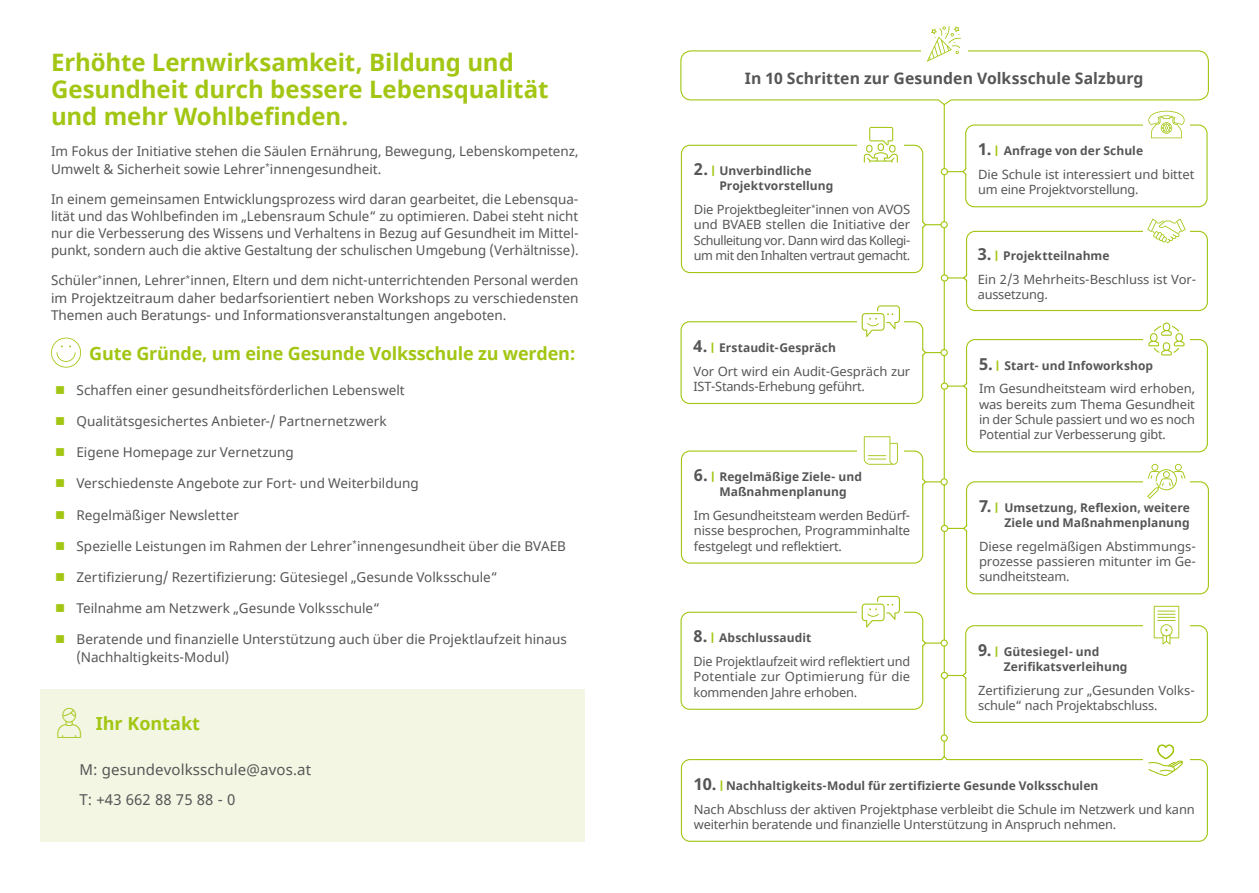
<style>
.page{position:relative;width:1259px;height:893px;background:#fff}
.page>*{position:absolute;margin:0;border:0;box-sizing:border-box;transform-origin:0 0}
.t1{font:700 24px/27px "Noto Sans";letter-spacing:-.005em;color:#a2c613}
.t2{font:700 18px "Noto Sans";letter-spacing:-.01em;color:#a2c613}
.t3{font:700 15.75px "Noto Sans";letter-spacing:.005em;color:#565656}
.t4{font:15px/30px "Noto Sans";letter-spacing:.01em;color:#565656}
.t5{font:13.5px/17.2px "Noto Sans";color:#565656}
.t6{font:12.75px/15.3px "Noto Sans";letter-spacing:-.015em;color:#565656;text-align:justify}
.t7{font:700 12px/15px "Noto Sans";letter-spacing:.005em;color:#565656}
.s1{font-size:16.5px}
.s2{font-family:"DIN Pro";color:#a2c613}
</style>
<div class="page">
<hr style="left:943px;top:100px;width:2px;height:639px;background:#a2c613">
<svg style="left:51px;top:338px;width:30px;height:30px"></svg>
<div style="left:680px;top:612px;width:243px;height:98px;border:1px solid #a2c613;border-radius:9px"></div>
<svg style="left:940px;top:639px;width:7px;height:8px"></svg>
<svg style="left:921px;top:639px;width:20px;height:8px"></svg>
<div style="left:857px;top:601px;width:47px;height:21px;background:#fff"></div>
<svg style="left:861px;top:596px;width:39px;height:31px"></svg>
<div style="left:680px;top:321px;width:243px;height:83px;border:1px solid #a2c613;border-radius:9px"></div>
<div style="left:940px;top:349px;width:7px;height:7px;background:#fff;border:1px solid #a2c613;border-radius:50%"></div>
<svg style="left:921px;top:349px;width:20px;height:8px"></svg>
<div style="left:857px;top:311px;width:47px;height:21px;background:#fff"></div>
<svg style="left:861px;top:305px;width:39px;height:32px"></svg>
<div style="left:681px;top:145px;width:242px;height:128px;border:1px solid #a2c613;border-radius:9px"></div>
<div style="left:940px;top:221px;width:7px;height:7px;background:#fff;border:1px solid #a2c613;border-radius:50%"></div>
<svg style="left:921px;top:221px;width:20px;height:8px"></svg>
<div style="left:966px;top:231px;width:242px;height:80px;border:1px solid #a2c613;border-radius:9px"></div>
<div style="left:940px;top:274px;width:8px;height:8px;background:#fff;border:1px solid #a2c613;border-radius:50%"></div>
<svg style="left:947px;top:274px;width:21px;height:8px"></svg>
<div style="left:1143px;top:222px;width:46px;height:21px;background:#fff"></div>
<svg style="left:1147px;top:219px;width:38px;height:24px"></svg>
<div style="left:966px;top:481px;width:243px;height:113px;border:1px solid #a2c613;border-radius:9px"></div>
<svg style="left:940px;top:525px;width:8px;height:7px"></svg>
<svg style="left:947px;top:524px;width:21px;height:8px"></svg>
<div style="left:1143px;top:475px;width:46px;height:21px;background:#fff"></div>
<svg style="left:1147px;top:464px;width:38px;height:35px"></svg>
<div style="left:965px;top:625px;width:243px;height:98px;border:1px solid #a2c613;border-radius:9px"></div>
<svg style="left:940px;top:672px;width:8px;height:7px"></svg>
<svg style="left:947px;top:671px;width:20px;height:8px"></svg>
<div style="left:1143px;top:615px;width:46px;height:21px;background:#fff"></div>
<svg style="left:1153px;top:606px;width:26px;height:38px"></svg>
<div style="left:965px;top:125px;width:242px;height:82px;border:1px solid #a2c613;border-radius:9px"></div>
<svg style="left:680px;top:26px;width:529px;height:150px"></svg>
<div style="left:966px;top:339px;width:242px;height:113px;border:1px solid #a2c613;border-radius:9px"></div>
<svg style="left:940px;top:383px;width:8px;height:7px"></svg>
<svg style="left:947px;top:382px;width:21px;height:8px"></svg>
<div style="left:1143px;top:329px;width:46px;height:21px;background:#fff"></div>
<svg style="left:1148px;top:322px;width:36px;height:33px"></svg>
<div style="left:681px;top:450px;width:242px;height:114px;border:1px solid #a2c613;border-radius:9px"></div>
<div style="left:940px;top:478px;width:7px;height:7px;background:#fff;border:1px solid #a2c613;border-radius:50%"></div>
<svg style="left:921px;top:478px;width:20px;height:8px"></svg>
<div style="left:857px;top:440px;width:47px;height:21px;background:#fff"></div>
<svg style="left:864px;top:436px;width:34px;height:29px"></svg>
<div style="left:681px;top:759px;width:527px;height:83px;border:1px solid #a2c613;border-radius:9px"></div>
<svg style="left:940px;top:734px;width:8px;height:8px"></svg>
<svg style="left:940px;top:741px;width:8px;height:20px"></svg>
<div style="left:1143px;top:750px;width:46px;height:21px;background:#fff"></div>
<div style="left:40px;top:690px;width:545px;height:152px;background:#f3f6e3"></div>
<svg style="left:1148px;top:744px;width:35px;height:32px"></svg>
<h1 class="t1" style="left:51px;top:49px;width:499px">Erhöhte Lernwirksamkeit, Bildung und<br>Gesundheit durch bessere Lebensqualität und mehr Wohlbefinden.</h1>
<p class="t5" style="left:51px;top:143px;width:529px">Im Fokus der Initiative stehen die Säulen Ernährung, Bewegung, Lebenskompetenz,<br>Umwelt &amp; Sicherheit sowie Lehrer<sup>*</sup>innengesundheit.</p>
<p class="t5" style="left:51px;top:191px;width:529px;text-align:justify">In einem gemeinsamen Entwicklungsprozess wird daran gearbeitet, die Lebensqua&shy;lität und das Wohlbefinden im „Lebensraum Schule“ zu optimieren. Dabei steht nicht nur die Verbesserung des Wissens und Verhaltens in Bezug auf Gesundheit im Mittel&shy;punkt, sondern auch die aktive Gestaltung der schulischen Umgebung (Verhältnisse).</p>
<p class="t5" style="left:51px;top:272px;width:529px;text-align:justify">Schüler<sup>*</sup>innen, Lehrer<sup>*</sup>innen, Eltern und dem nicht-unterrichtenden Personal werden im Projektzeitraum daher bedarfsorientiert neben Workshops zu verschiedensten Themen auch Beratungs- und Informationsveranstaltungen angeboten.</p>
<h2 class="t2" style="left:89px;top:340px;width:488px">Gute Gründe, um eine Gesunde Volksschule zu werden:</h2>
<p class="t5" style="left:77px;top:382px;width:330px">Schaffen einer gesundheitsförderlichen Lebenswelt</p>
<p class="t5" style="left:77px;top:413px;width:311px">Qualitätsgesichertes Anbieter-/ Partnernetzwerk</p>
<p class="t5" style="left:77px;top:444px;width:219px">Eigene Homepage zur Vernetzung</p>
<p class="t5" style="left:77px;top:475px;width:344px">Verschiedenste Angebote zur Fort- und Weiterbildung</p>
<p class="t5" style="left:77px;top:506px;width:164px">Regelmäßiger Newsletter</p>
<p class="t5" style="left:77px;top:538px;width:491px">Spezielle Leistungen im Rahmen der Lehrer<sup>*</sup>innengesundheit über die BVAEB</p>
<p class="t5" style="left:77px;top:569px;width:422px">Zertifizierung/ Rezertifizierung: Gütesiegel „Gesunde Volksschule“</p>
<p class="t5" style="left:77px;top:600px;width:305px">Teilnahme am Netzwerk „Gesunde Volksschule“</p>
<p class="t5" style="left:77px;top:631px;width:492px;line-height:18px">Beratende und finanzielle Unterstützung auch über die Projektlaufzeit hinaus (Nachhaltigkeits-Modul)</p>
<p class="t7" style="left:693px;top:631px;width:119px"><span class="s1">8.</span> <span class="s2">|</span> Abschlussaudit</p>
<p class="t3" style="left:745px;top:67px;width:400px">In 10 Schritten zur Gesunden Volksschule Salzburg</p>
<p class="t7" style="left:978px;top:144px;width:166px"><span class="s1">1.</span> <span class="s2">|</span> Anfrage von der Schule</p>
<p class="t6" style="left:978px;top:167px;width:218px">Die Schule ist interessiert und bittet um eine Projektvorstellung.</p>
<p class="t7" style="left:719px;top:164px;width:115px;text-indent:-26px"><span class="s1">2.</span> <span class="s2">|</span> Unverbindliche<br>Projektvorstellung</p>
<p class="t6" style="left:694px;top:202px;width:218px">Die Projektbegleiter<sup>*</sup>innen von AVOS und BVAEB stellen die Initiative der Schulleitung vor. Dann wird das Kollegi&shy;um mit den Inhalten vertraut gemacht.</p>
<p class="t7" style="left:977px;top:249px;width:133px"><span class="s1">3.</span> <span class="s2">|</span> Projektteilnahme</p>
<p class="t6" style="left:977px;top:272px;width:220px">Ein 2/3 Mehrheits-Beschluss ist Vor&shy;aussetzung.</p>
<p class="t7" style="left:693px;top:340px;width:144px"><span class="s1">4.</span> <span class="s2">|</span> Erstaudit-Gespräch</p>
<p class="t6" style="left:693px;top:364px;width:218px">Vor Ort wird ein Audit-Gespräch zur<br>IST-Stands-Erhebung geführt.</p>
<p class="t7" style="left:979px;top:358px;width:176px"><span class="s1">5.</span> <span class="s2">|</span> Start- und Infoworkshop</p>
<p class="t6" style="left:979px;top:382px;width:217px">Im Gesundheitsteam wird erhoben, was bereits zum Thema Gesundheit in der Schule passiert und wo es noch Potential zur Verbesserung gibt.</p>
<p class="t7" style="left:719px;top:470px;width:144px;text-indent:-26px"><span class="s1">6.</span> <span class="s2">|</span> Regelmäßige Ziele- und<br>Maßnahmenplanung</p>
<p class="t6" style="left:694px;top:508px;width:218px">Im Gesundheitsteam werden Bedürf&shy;nisse besprochen, Programminhalte festgelegt und reflektiert.</p>
<p class="t7" style="left:979px;top:500px;width:212px;text-align:right"><span class="s1">7.</span> <span class="s2">|</span> Umsetzung, Reflexion, weitere<br>Ziele und Maßnahmenplanung</p>
<p class="t6" style="left:979px;top:539px;width:218px">Diese regelmäßigen Abstimmungs&shy;prozesse passieren mitunter im Ge&shy;sundheitsteam.</p>
<p class="t7" style="left:1003px;top:644px;width:125px;text-indent:-26px"><span class="s1">9.</span> <span class="s2">|</span> Gütesiegel- und<br>Zerifikatsverleihung</p>
<p class="t6" style="left:978px;top:683px;width:218px">Zertifizierung zur „Gesunden Volks&shy;schule“ nach Projektabschluss.</p>
<p class="t6" style="left:693px;top:654px;width:218px">Die Projektlaufzeit wird reflektiert und Potentiale zur Optimierung für die kommenden Jahre erhoben.</p>
<h2 class="t2" style="left:96px;top:710px;width:106px">Ihr Kontakt</h2>
<p class="t4" style="left:79px;top:755px;width:233px">M: gesundevolksschule@avos.at<br>T: +43 662 88 75 88 - 0</p>
<p class="t7" style="left:694px;top:778px;width:406px"><span class="s1">10.</span> <span class="s2">|</span> Nachhaltigkeits-Modul für zertifizierte Gesunde Volksschulen</p>
<p class="t6" style="left:694px;top:802px;width:502px">Nach Abschluss der aktiven Projektphase verbleibt die Schule im Netzwerk und kann weiterhin beratende und finanzielle Unterstützung in Anspruch nehmen.</p>
</div>
